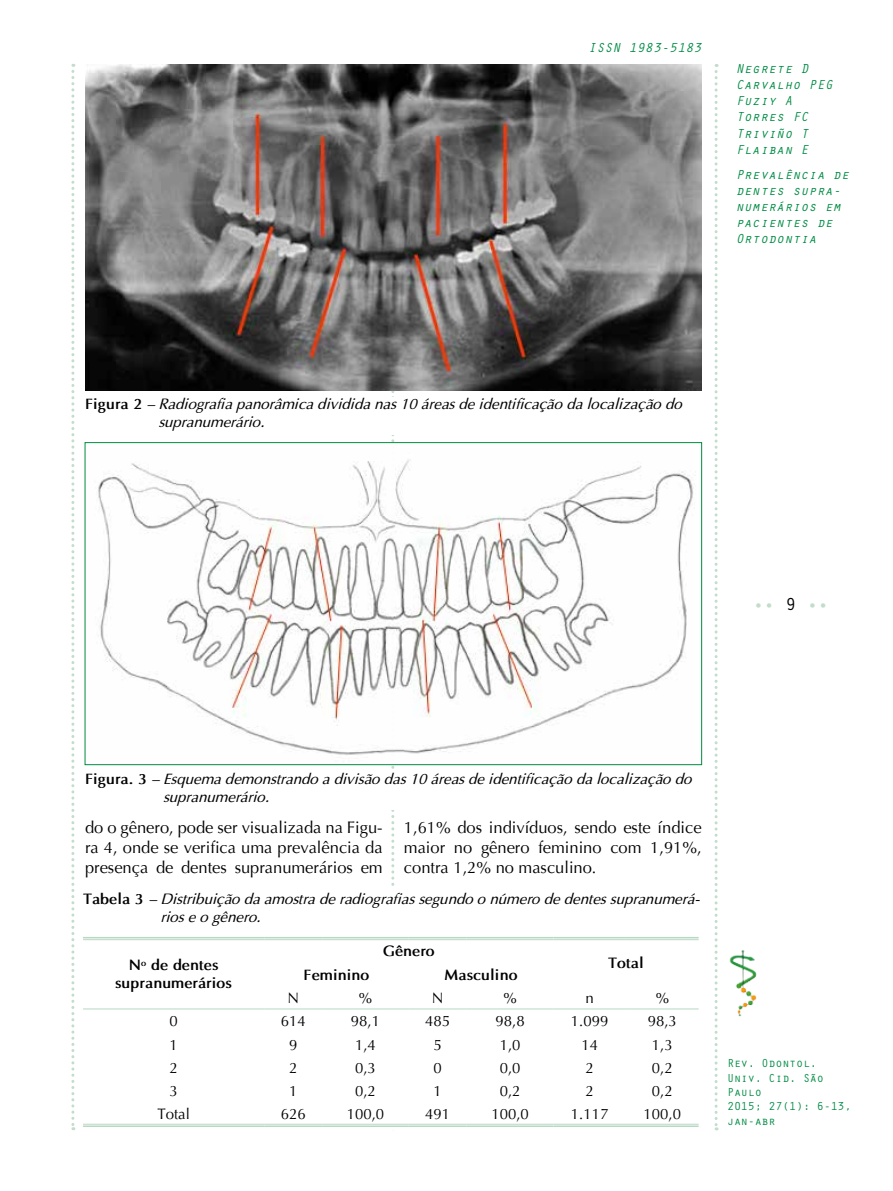
<style>
.page{position:relative;width:893px;height:1191px;background:#fff}
.page>*{position:absolute;margin:0;border:0;box-sizing:border-box;transform-origin:0 0}
.t1{font:18px "Orator Std";color:#c3ddcb}
.t2{font:16.5px/19.8px "Optima";color:#000;text-align:justify}
.t3{font:italic 15px/18px "Optima";color:#000}
.t4{font:15px "Optima";color:#000}
.t5{font:700 15px/18px "Optima";color:#000;text-align:center}
.t6{font:italic 13.5px/16.2px "Orator Std";color:#008c44}
.t7{font:12px/14.4px "Orator Std";letter-spacing:-.025em;color:#008c44}
.s1{font-weight:700;font-style:normal}
.s2{color:#000}
</style>
<div class="page">
<svg style="left:715px;top:64px;width:3px;height:1066px"></svg>
<svg style="left:391px;top:390px;width:3px;height:496px"></svg>
<svg style="left:71px;top:64px;width:3px;height:1066px"></svg>
<img style="left:729px;top:950px;width:27px;height:66px">
<hr style="left:83px;top:937px;width:181px;height:1px;background:#b8d8c2">
<hr style="left:83px;top:939px;width:181px;height:1px;background:#b8d8c2">
<hr style="left:264px;top:937px;width:58px;height:1px;background:#b8d8c2">
<hr style="left:264px;top:939px;width:58px;height:1px;background:#b8d8c2">
<hr style="left:322px;top:937px;width:87px;height:1px;background:#b8d8c2">
<hr style="left:322px;top:939px;width:87px;height:1px;background:#b8d8c2">
<hr style="left:409px;top:937px;width:58px;height:1px;background:#b8d8c2">
<hr style="left:409px;top:939px;width:58px;height:1px;background:#b8d8c2">
<hr style="left:467px;top:937px;width:86px;height:1px;background:#b8d8c2">
<hr style="left:467px;top:939px;width:86px;height:1px;background:#b8d8c2">
<hr style="left:553px;top:937px;width:73px;height:1px;background:#b8d8c2">
<hr style="left:553px;top:939px;width:73px;height:1px;background:#b8d8c2">
<hr style="left:626px;top:937px;width:73px;height:1px;background:#b8d8c2">
<hr style="left:626px;top:939px;width:73px;height:1px;background:#b8d8c2">
<hr style="left:83px;top:1008px;width:181px;height:1px;background:#b8d8c2">
<hr style="left:264px;top:1008px;width:58px;height:1px;background:#b8d8c2">
<hr style="left:322px;top:1008px;width:87px;height:1px;background:#b8d8c2">
<hr style="left:409px;top:1008px;width:58px;height:1px;background:#b8d8c2">
<hr style="left:467px;top:1008px;width:86px;height:1px;background:#b8d8c2">
<hr style="left:553px;top:1008px;width:73px;height:1px;background:#b8d8c2">
<hr style="left:626px;top:1008px;width:73px;height:1px;background:#b8d8c2">
<hr style="left:83px;top:1124px;width:181px;height:1px;background:#b8d8c2">
<hr style="left:83px;top:1125px;width:181px;height:2px;background:#b8d8c2">
<hr style="left:264px;top:1124px;width:58px;height:1px;background:#b8d8c2">
<hr style="left:264px;top:1125px;width:58px;height:2px;background:#b8d8c2">
<hr style="left:322px;top:1124px;width:87px;height:1px;background:#b8d8c2">
<hr style="left:322px;top:1125px;width:87px;height:2px;background:#b8d8c2">
<hr style="left:409px;top:1124px;width:58px;height:1px;background:#b8d8c2">
<hr style="left:409px;top:1125px;width:58px;height:2px;background:#b8d8c2">
<hr style="left:467px;top:1124px;width:86px;height:1px;background:#b8d8c2">
<hr style="left:467px;top:1125px;width:86px;height:2px;background:#b8d8c2">
<hr style="left:553px;top:1124px;width:73px;height:1px;background:#b8d8c2">
<hr style="left:553px;top:1125px;width:73px;height:2px;background:#b8d8c2">
<hr style="left:626px;top:1124px;width:73px;height:1px;background:#b8d8c2">
<hr style="left:626px;top:1125px;width:73px;height:2px;background:#b8d8c2">
<img style="left:85px;top:64px;width:617px;height:326px">
<div style="left:85px;top:397px;width:617px;height:38px;background:#fff"></div>
<img style="left:98px;top:444px;width:598px;height:319px">
<div style="left:85px;top:772px;width:617px;height:38px;background:#fff"></div>
<p class="t6" style="left:588px;top:39px;width:115px">ISSN 1983-5183</p>
<p class="t6" style="left:736px;top:60px;width:99px">Negrete D<br>Carvalho PEG<br>Fuziy A<br>Torres FC<br>Triviño T<br>Flaiban E</p>
<p class="t6" style="left:736px;top:165px;width:115px">Prevalência de dentes supra&shy;numerários em pacientes de<br>Ortodontia</p>
<p class="t3" style="left:158px;top:394px;width:525px;text-indent:-73px"><span class="s1">Figura 2</span> – Radiografia panorâmica dividida nas 10 áreas de identificação da localização do supranumerário.</p>
<p class="t1" style="left:753px;top:591px;width:77px">•• <span class="s2">9</span> ••</p>
<p class="t3" style="left:163px;top:769px;width:530px;text-indent:-78px"><span class="s1">Figura. 3</span> – Esquema demonstrando a divisão das 10 áreas de identificação da localização do supranumerário.</p>
<p class="t2" style="left:85px;top:818px;width:299px">do o gênero, pode ser visualizada na Figu&shy;ra 4, onde se verifica uma prevalência da presença de dentes supranumerários em</p>
<p class="t2" style="left:404px;top:818px;width:299px">1,61% dos indivíduos, sendo este índice maior no gênero feminino com 1,91%, contra 1,2% no masculino.</p>
<p class="t3" style="left:160px;top:890px;width:541px;text-indent:-77px"><span class="s1">Tabela 3</span> – Distribuição da amostra de radiografias segundo o número de dentes supranumerá&shy;rios e o gênero.</p>
<p class="t5" style="left:115px;top:956px;width:118px">N<sup>o</sup> de dentes supranumerários</p>
<p class="t5" style="left:383px;top:942px;width:54px">Gênero</p>
<p class="t5" style="left:608px;top:953px;width:37px">Total</p>
<p class="t5" style="left:304px;top:965px;width:67px">Feminino</p>
<p class="t5" style="left:445px;top:965px;width:75px">Masculino</p>
<p class="t4" style="left:287px;top:988px;width:12px">N</p>
<p class="t4" style="left:359px;top:988px;width:15px">%</p>
<p class="t4" style="left:432px;top:988px;width:12px">N</p>
<p class="t4" style="left:503px;top:988px;width:15px">%</p>
<p class="t4" style="left:586px;top:988px;width:10px">n</p>
<p class="t4" style="left:656px;top:988px;width:15px">%</p>
<p class="t4" style="left:169px;top:1011px;width:10px">0</p>
<p class="t4" style="left:281px;top:1011px;width:27px">614</p>
<p class="t4" style="left:351px;top:1011px;width:31px">98,1</p>
<p class="t4" style="left:425px;top:1011px;width:27px">485</p>
<p class="t4" style="left:495px;top:1011px;width:31px">98,8</p>
<p class="t4" style="left:571px;top:1011px;width:39px">1.099</p>
<p class="t4" style="left:648px;top:1011px;width:31px">98,3</p>
<p class="t4" style="left:169px;top:1035px;width:10px">1</p>
<p class="t4" style="left:289px;top:1035px;width:10px">9</p>
<p class="t4" style="left:355px;top:1035px;width:22px">1,4</p>
<p class="t4" style="left:434px;top:1035px;width:10px">5</p>
<p class="t4" style="left:500px;top:1035px;width:22px">1,0</p>
<p class="t4" style="left:581px;top:1035px;width:18px">14</p>
<p class="t4" style="left:652px;top:1035px;width:22px">1,3</p>
<p class="t4" style="left:169px;top:1058px;width:10px">2</p>
<p class="t4" style="left:289px;top:1058px;width:10px">2</p>
<p class="t4" style="left:355px;top:1058px;width:22px">0,3</p>
<p class="t4" style="left:434px;top:1058px;width:10px">0</p>
<p class="t4" style="left:500px;top:1058px;width:22px">0,0</p>
<p class="t4" style="left:586px;top:1058px;width:10px">2</p>
<p class="t4" style="left:652px;top:1058px;width:22px">0,2</p>
<p class="t4" style="left:169px;top:1081px;width:10px">3</p>
<p class="t4" style="left:289px;top:1081px;width:10px">1</p>
<p class="t4" style="left:355px;top:1081px;width:22px">0,2</p>
<p class="t4" style="left:434px;top:1081px;width:10px">1</p>
<p class="t4" style="left:500px;top:1081px;width:22px">0,2</p>
<p class="t4" style="left:586px;top:1081px;width:10px">2</p>
<p class="t4" style="left:652px;top:1081px;width:22px">0,2</p>
<p class="t4" style="left:157px;top:1105px;width:34px">Total</p>
<p class="t4" style="left:281px;top:1105px;width:27px">626</p>
<p class="t4" style="left:347px;top:1105px;width:39px">100,0</p>
<p class="t4" style="left:425px;top:1105px;width:27px">491</p>
<p class="t4" style="left:491px;top:1105px;width:39px">100,0</p>
<p class="t4" style="left:571px;top:1105px;width:39px">1.117</p>
<p class="t4" style="left:644px;top:1105px;width:39px">100,0</p>
<p class="t7" style="left:727px;top:1055px;width:126px">Rev. Odontol.<br>Univ. Cid. São<br>Paulo<br>2015; 27(1): 6-13, jan-abr</p>
</div>
